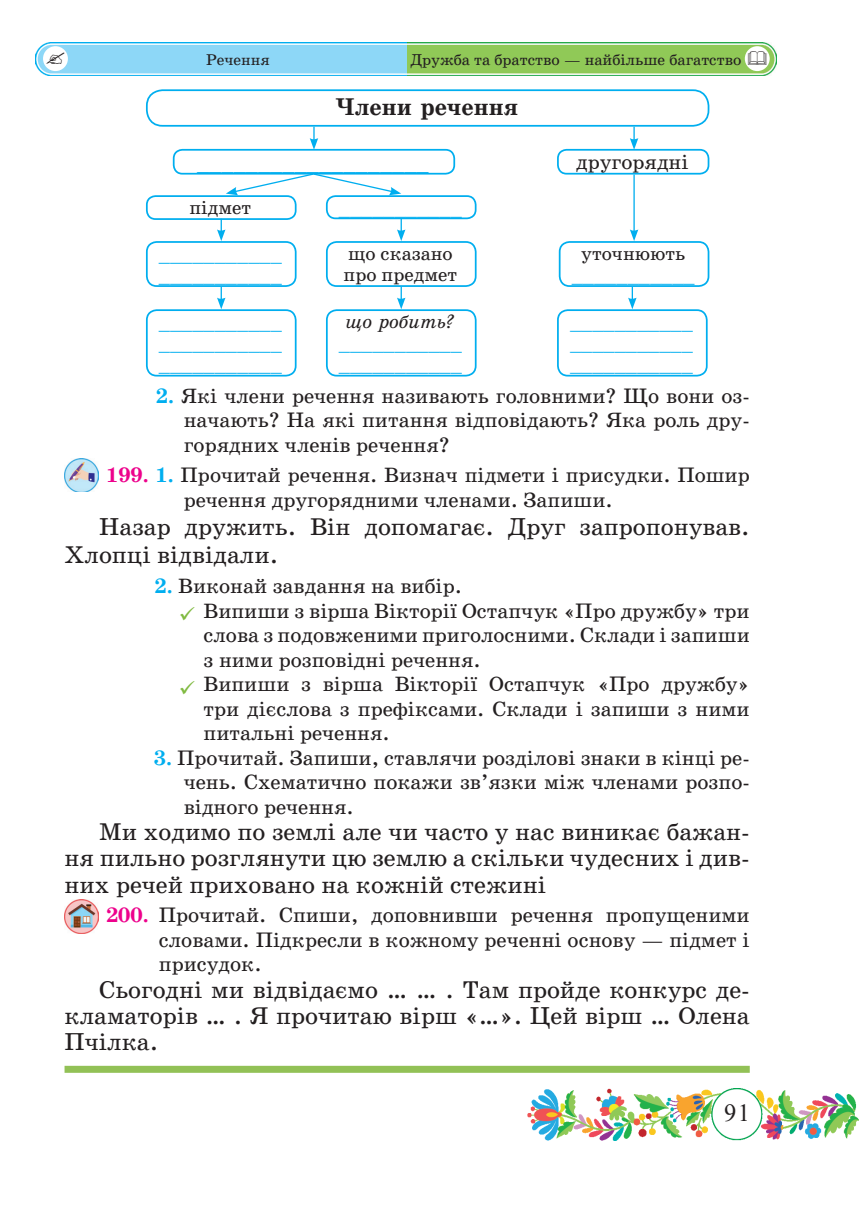
<style>
.page{position:relative;width:859px;height:1231px;background:#fff}
.page>*{position:absolute;margin:0;border:0;box-sizing:border-box;transform-origin:0 0}
.t1{font:24.5px/26.2px "School Book AC";color:#231f20;text-align:justify}
.t2{font:700 24.5px "School Book AC";color:#231f20}
.t3{font:24.5px "Times New Roman";color:#231f20}
.t4{font:21px/24.5px "School Book AC";color:#231f20;text-align:justify}
.t5{font:21px "School Book AC";color:#00aeef}
.t6{font:19.25px/21px "School Book AC";color:#00aeef;text-align:justify}
.t7{font:19.25px/21px "School Book AC";color:#231f20}
.t8{font:italic 19.25px "School Book AC";color:#231f20}
.t9{font:15.75px "School Book AC";color:#231f20}
.s1{font-weight:700;color:#00aeef}
.s2{font-weight:700;color:#ed028c}
.s3{color:#80ba41}
</style>
<div class="page">
<img style="left:527px;top:1088px;width:331px;height:51px">
<img style="left:36px;top:42px;width:740px;height:34px">
<div style="left:43px;top:46px;width:25px;height:25px;background:#fff;border-radius:50%"></div>
<div style="left:744px;top:46px;width:25px;height:25px;background:#fff;border-radius:50%"></div>
<img style="left:64px;top:458px;width:35px;height:33px">
<img style="left:64px;top:899px;width:35px;height:34px">
<div style="left:64px;top:1065px;width:685px;height:7px;background:#92c156"></div>
<div style="left:146px;top:89px;width:563px;height:38px;border:2px solid #00aeef;border-radius:16px"></div>
<svg style="left:629px;top:127px;width:9px;height:22px"></svg>
<hr style="left:633px;top:174px;width:1px;height:58px;background:#00aeef">
<svg style="left:630px;top:229px;width:8px;height:12px"></svg>
<div style="left:557px;top:149px;width:152px;height:25px;border:2px solid #00aeef;border-radius:9px"></div>
<div style="left:557px;top:309px;width:150px;height:67px;border:2px solid #00aeef;border-radius:10px"></div>
<div style="left:558px;top:241px;width:151px;height:46px;border:2px solid #00aeef;border-radius:10px"></div>
<svg style="left:628px;top:287px;width:8px;height:22px"></svg>
<svg style="left:309px;top:127px;width:9px;height:22px"></svg>
<div style="left:173px;top:149px;width:282px;height:25px;border:2px solid #00aeef;border-radius:9px"></div>
<div style="left:146px;top:195px;width:150px;height:25px;border:2px solid #00aeef;border-radius:9px"></div>
<div style="left:146px;top:241px;width:150px;height:46px;border:2px solid #00aeef;border-radius:10px"></div>
<div style="left:146px;top:309px;width:150px;height:67px;border:2px solid #00aeef;border-radius:10px"></div>
<div style="left:326px;top:241px;width:150px;height:46px;border:2px solid #00aeef;border-radius:10px"></div>
<div style="left:326px;top:309px;width:150px;height:67px;border:2px solid #00aeef;border-radius:10px"></div>
<div style="left:326px;top:195px;width:150px;height:24px;border:2px solid #00aeef;border-radius:9px"></div>
<svg style="left:217px;top:219px;width:8px;height:22px"></svg>
<svg style="left:217px;top:287px;width:8px;height:22px"></svg>
<svg style="left:397px;top:219px;width:8px;height:22px"></svg>
<svg style="left:397px;top:287px;width:8px;height:22px"></svg>
<svg style="left:226px;top:172px;width:175px;height:23px"></svg>
<p class="t9" style="left:206px;top:51px;width:65px">Речення</p>
<p class="t9" style="left:410px;top:51px;width:332px">Дружба та братство — найбільше багатство</p>
<p class="t2" style="left:335px;top:93px;width:184px">Члени речення</p>
<p class="t5" style="left:197px;top:151px;width:233px">___________________</p>
<p class="t7" style="left:189px;top:197px;width:63px">підмет</p>
<p class="t6" style="left:339px;top:197px;width:124px">___________</p>
<p class="t6" style="left:159px;top:243px;width:124px">___________ ___________</p>
<p class="t6" style="left:159px;top:311px;width:124px">___________ ___________ ___________</p>
<p class="t7" style="left:343px;top:243px;width:115px">що сказано про предмет</p>
<p class="t8" style="left:345px;top:311px;width:111px">що робить?</p>
<p class="t6" style="left:339px;top:332px;width:124px">___________ ___________</p>
<p class="t4" style="left:576px;top:150px;width:114px">другорядні</p>
<p class="t7" style="left:581px;top:243px;width:105px">уточнюють</p>
<p class="t6" style="left:571px;top:264px;width:124px">___________</p>
<p class="t6" style="left:569px;top:311px;width:124px">___________ ___________ ___________</p>
<p class="t4" style="left:184px;top:383px;width:567px;text-indent:-28px"><span class="s1">2.</span> Які члени речення називають головними? Що вони оз&shy;начають? На які питання відповідають? Яка роль дру&shy;горядних членів речення?</p>
<p class="t4" style="left:184px;top:463px;width:567px;text-indent:-78px"><span class="s2">199.</span> <span class="s1">1.</span> Прочитай речення. Визнач підмети і присудки. Пошир речення другорядними членами. Запиши.</p>
<p class="t1" style="left:64px;top:513px;width:686px;line-height:28px;text-indent:35px">Назар дружить. Він допомагає. Друг запропонував.<br>Хлопці відвідали.</p>
<p class="t4" style="left:154px;top:574px;width:309px"><span class="s1">2.</span> Виконай завдання на вибір.</p>
<p class="t4" style="left:203px;top:598px;width:547px;text-indent:-25px"><span class="s3">✓</span> Випиши з вірша Вікторії Остапчук «Про дружбу» три слова з подовженими приголосними. Склади і запиши з ними розповідні речення.</p>
<p class="t4" style="left:203px;top:672px;width:547px;text-indent:-25px"><span class="s3">✓</span> Випиши з вірша Вікторії Остапчук «Про дружбу» три дієслова з префіксами. Склади і запиши з ними питальні речення.</p>
<p class="t4" style="left:184px;top:745px;width:567px;text-indent:-30px"><span class="s1">3.</span> Прочитай. Запиши, ставлячи розділові знаки в кінці ре&shy;чень. Схематично покажи зв’язки між членами розпо&shy;відного речення.</p>
<p class="t1" style="left:64px;top:819px;width:686px;text-indent:35px">Ми ходимо по землі але чи часто у нас виникає бажан&shy;ня пильно розглянути цю землю а скільки чудесних і див&shy;них речей приховано на кожній стежині</p>
<p class="t4" style="left:159px;top:903px;width:592px;text-indent:-53px"><span class="s2">200.</span> Прочитай. Спиши, доповнивши речення пропущеними словами. Підкресли в кожному реченні основу — підмет і присудок.</p>
<p class="t1" style="left:64px;top:976px;width:686px;text-indent:35px">Сьогодні ми відвідаємо … … . Там пройде конкурс де&shy;кламаторів … . Я прочитаю вірш «…». Цей вірш … Олена Пчілка.</p>
<p class="t3" style="left:723px;top:1095px;width:27px">91</p>
</div>
